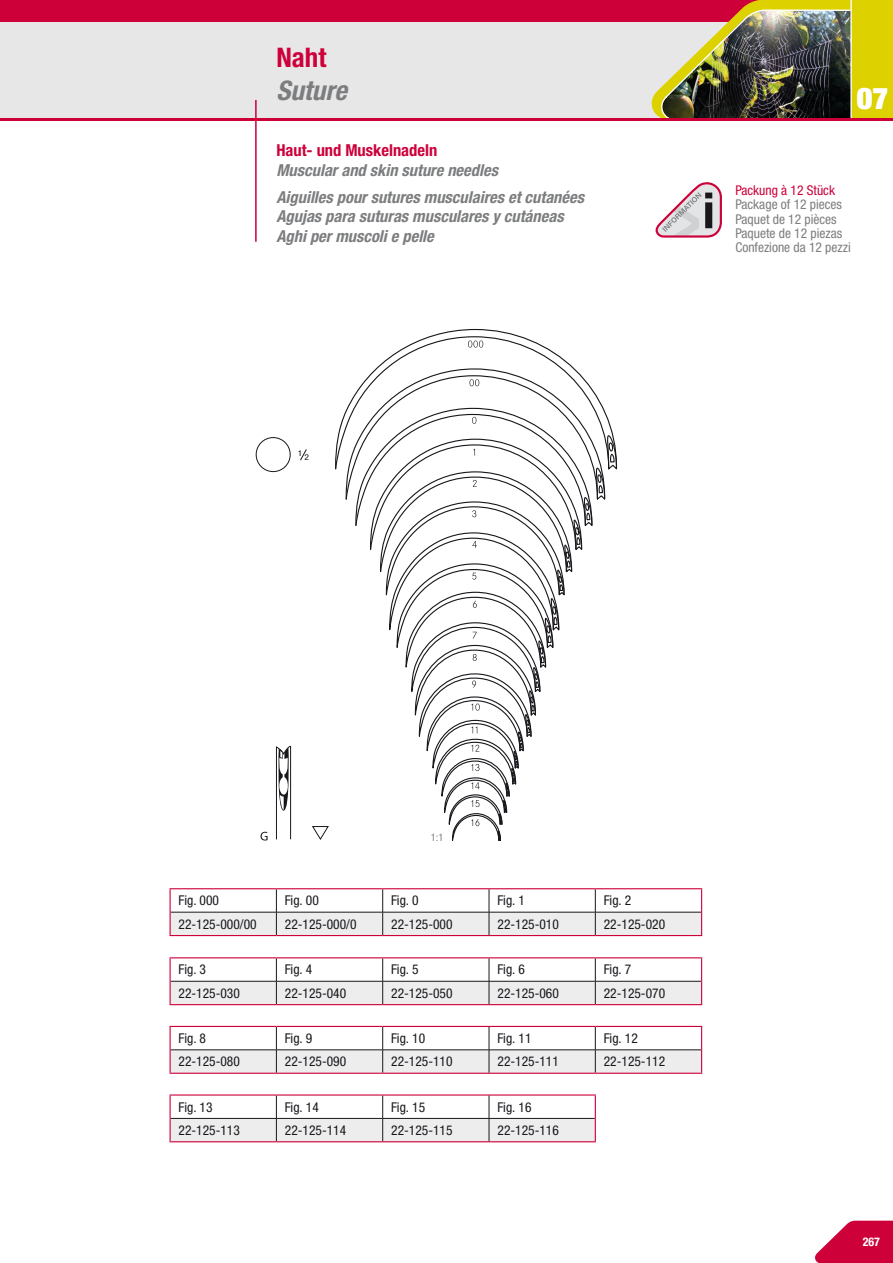
<style>
.page{position:relative;width:893px;height:1263px;background:#fff}
.page>*{position:absolute;margin:0;border:0;box-sizing:border-box;transform-origin:0 0}
.t1{font:900 condensed 30px "Helvetica Neue LT Std";color:#fff}
.t2{font:italic 700 condensed 27px "Helvetica Neue LT Std";color:#7c7d7f}
.t3{font:700 condensed 27px "Helvetica Neue LT Std";color:#cd003a}
.t4{font:italic 700 condensed 16.5px/27px "Helvetica Neue LT Std";color:#7c7d7f}
.t5{font:700 condensed 16.5px "Helvetica Neue LT Std";color:#cd003a}
.t6{font:condensed 13.5px "Helvetica Neue LT Std";color:#1a171c}
.t7{font:condensed 13.5px/14.2px "Helvetica Neue LT Std";color:#7c7d7f}
.t8{font:condensed 13.5px "Helvetica Neue LT Std";color:#cd003a}
.t9{font:700 condensed 12px "Helvetica Neue LT Std";color:#fff}
.t10{font:condensed 10.5px "Helvetica Neue LT Std";color:#7c7d7f}
.t11{font:condensed 8.1px "Helvetica Neue LT Std";color:#1a171c;scale:1.17 1}
</style>
<div class="page">
<div style="left:0;top:21px;width:893px;height:98px;background:#e7e7e8"></div>
<div style="left:0;top:0;width:893px;height:21px;background:#cd003a"></div>
<svg style="left:815px;top:1220px;width:78px;height:43px"></svg>
<hr style="left:255px;top:100px;width:2px;height:142px;background:#cd003a">
<img style="left:652px;top:0;width:241px;height:119px">
<hr style="left:850px;top:0;width:2px;height:120px;background:#fff">
<hr style="left:0;top:119px;width:893px;height:2px;background:#cd003a">
<hr style="left:170px;top:888px;width:106px;height:1px;background:#cd003a">
<hr style="left:276px;top:888px;width:107px;height:1px;background:#cd003a">
<hr style="left:383px;top:888px;width:106px;height:1px;background:#cd003a">
<hr style="left:489px;top:888px;width:106px;height:1px;background:#cd003a">
<hr style="left:595px;top:888px;width:107px;height:1px;background:#cd003a">
<hr style="left:170px;top:935px;width:106px;height:1px;background:#cd003a">
<hr style="left:276px;top:935px;width:107px;height:1px;background:#cd003a">
<hr style="left:383px;top:935px;width:106px;height:1px;background:#cd003a">
<hr style="left:489px;top:935px;width:106px;height:1px;background:#cd003a">
<svg style="left:170px;top:889px;width:532px;height:46px"></svg>
<hr style="left:595px;top:912px;width:106px;height:1px;background:#1a171c">
<hr style="left:595px;top:935px;width:107px;height:1px;background:#cd003a">
<hr style="left:170px;top:957px;width:106px;height:1px;background:#cd003a">
<hr style="left:276px;top:957px;width:107px;height:1px;background:#cd003a">
<hr style="left:383px;top:957px;width:106px;height:1px;background:#cd003a">
<hr style="left:489px;top:957px;width:106px;height:1px;background:#cd003a">
<hr style="left:595px;top:957px;width:107px;height:1px;background:#cd003a">
<svg style="left:170px;top:958px;width:532px;height:47px"></svg>
<hr style="left:595px;top:981px;width:106px;height:1px;background:#1a171c">
<hr style="left:595px;top:1004px;width:107px;height:1px;background:#cd003a">
<hr style="left:170px;top:1026px;width:106px;height:1px;background:#cd003a">
<hr style="left:276px;top:1026px;width:107px;height:1px;background:#cd003a">
<hr style="left:383px;top:1026px;width:106px;height:1px;background:#cd003a">
<hr style="left:489px;top:1026px;width:106px;height:1px;background:#cd003a">
<hr style="left:595px;top:1026px;width:107px;height:1px;background:#cd003a">
<hr style="left:170px;top:1073px;width:106px;height:1px;background:#cd003a">
<hr style="left:276px;top:1073px;width:107px;height:1px;background:#cd003a">
<hr style="left:383px;top:1073px;width:106px;height:1px;background:#cd003a">
<hr style="left:489px;top:1073px;width:106px;height:1px;background:#cd003a">
<svg style="left:170px;top:1027px;width:532px;height:46px"></svg>
<hr style="left:595px;top:1049px;width:106px;height:1px;background:#1a171c">
<hr style="left:595px;top:1073px;width:107px;height:1px;background:#cd003a">
<hr style="left:170px;top:1094px;width:106px;height:1px;background:#cd003a">
<hr style="left:276px;top:1094px;width:107px;height:1px;background:#cd003a">
<hr style="left:383px;top:1094px;width:106px;height:1px;background:#cd003a">
<hr style="left:489px;top:1094px;width:107px;height:1px;background:#cd003a">
<svg style="left:170px;top:1095px;width:426px;height:47px"></svg>
<hr style="left:171px;top:1118px;width:105px;height:1px;background:#1a171c">
<hr style="left:276px;top:1118px;width:107px;height:1px;background:#1a171c">
<hr style="left:383px;top:1118px;width:106px;height:1px;background:#1a171c">
<hr style="left:489px;top:1118px;width:106px;height:1px;background:#1a171c">
<svg style="left:335px;top:328px;width:283px;height:513px"></svg>
<svg style="left:260px;top:832px;width:8px;height:8px"></svg>
<div style="left:256px;top:437px;width:35px;height:35px;border:1px solid #1a171c;border-radius:50%"></div>
<svg style="left:276px;top:746px;width:15px;height:94px"></svg>
<svg style="left:312px;top:826px;width:16px;height:13px"></svg>
<svg style="left:657px;top:182px;width:65px;height:56px"></svg>
<svg style="left:300px;top:449px;width:7px;height:12px"></svg>
<h2 class="t3" style="left:276px;top:41px;width:51px">Naht</h2>
<h2 class="t2" style="left:276px;top:74px;width:72px">Suture</h2>
<p class="t5" style="left:276px;top:140px;width:162px">Haut- und Muskelnadeln</p>
<p class="t4" style="left:276px;top:157px;width:309px">Muscular and skin suture needles<br>Aiguilles pour sutures musculaires et cutanées</p>
<p class="t4" style="left:276px;top:207px;width:289px;line-height:19.5px">Agujas para suturas musculares y cutáneas<br>Aghi per muscoli e pelle</p>
<p class="t11" style="left:298px;top:450px;width:11px">1 2</p>
<h1 class="t1" style="left:857px;top:79px;width:33px">07</h1>
<p class="t8" style="left:735px;top:182px;width:101px">Packung à 12 Stück</p>
<p class="t7" style="left:735px;top:197px;width:117px">Package of 12 pieces<br>Paquet de 12 pièces<br>Paquete de 12 piezas<br>Confezione da 12 pezzi</p>
<p class="t10" style="left:431px;top:831px;width:14px">1:1</p>
<p class="t6" style="left:179px;top:893px;width:42px">Fig. 000</p>
<p class="t6" style="left:285px;top:893px;width:36px">Fig. 00</p>
<p class="t6" style="left:391px;top:893px;width:29px">Fig. 0</p>
<p class="t6" style="left:497px;top:893px;width:29px">Fig. 1</p>
<p class="t6" style="left:604px;top:893px;width:29px">Fig. 2</p>
<p class="t6" style="left:179px;top:916px;width:80px">22-125-000/00</p>
<p class="t6" style="left:285px;top:916px;width:73px">22-125-000/0</p>
<p class="t6" style="left:391px;top:916px;width:63px">22-125-000</p>
<p class="t6" style="left:497px;top:916px;width:63px">22-125-010</p>
<p class="t6" style="left:604px;top:916px;width:63px">22-125-020</p>
<p class="t6" style="left:179px;top:962px;width:29px">Fig. 3</p>
<p class="t6" style="left:285px;top:962px;width:29px">Fig. 4</p>
<p class="t6" style="left:391px;top:962px;width:29px">Fig. 5</p>
<p class="t6" style="left:497px;top:962px;width:29px">Fig. 6</p>
<p class="t6" style="left:604px;top:962px;width:29px">Fig. 7</p>
<p class="t6" style="left:179px;top:985px;width:63px">22-125-030</p>
<p class="t6" style="left:285px;top:985px;width:63px">22-125-040</p>
<p class="t6" style="left:391px;top:985px;width:63px">22-125-050</p>
<p class="t6" style="left:497px;top:985px;width:63px">22-125-060</p>
<p class="t6" style="left:604px;top:985px;width:63px">22-125-070</p>
<p class="t6" style="left:179px;top:1030px;width:29px">Fig. 8</p>
<p class="t6" style="left:285px;top:1030px;width:29px">Fig. 9</p>
<p class="t6" style="left:391px;top:1030px;width:36px">Fig. 10</p>
<p class="t6" style="left:497px;top:1030px;width:36px">Fig. 11</p>
<p class="t6" style="left:604px;top:1030px;width:36px">Fig. 12</p>
<p class="t6" style="left:179px;top:1054px;width:63px">22-125-080</p>
<p class="t6" style="left:285px;top:1054px;width:63px">22-125-090</p>
<p class="t6" style="left:391px;top:1054px;width:63px">22-125-110</p>
<p class="t6" style="left:497px;top:1054px;width:63px">22-125-111</p>
<p class="t6" style="left:604px;top:1054px;width:63px">22-125-112</p>
<p class="t6" style="left:179px;top:1099px;width:36px">Fig. 13</p>
<p class="t6" style="left:285px;top:1099px;width:36px">Fig. 14</p>
<p class="t6" style="left:391px;top:1099px;width:36px">Fig. 15</p>
<p class="t6" style="left:497px;top:1099px;width:36px">Fig. 16</p>
<p class="t6" style="left:179px;top:1122px;width:63px">22-125-113</p>
<p class="t6" style="left:285px;top:1122px;width:63px">22-125-114</p>
<p class="t6" style="left:391px;top:1122px;width:63px">22-125-115</p>
<p class="t6" style="left:497px;top:1122px;width:63px">22-125-116</p>
<p class="t9" style="left:863px;top:1235px;width:19px">267</p>
</div>
